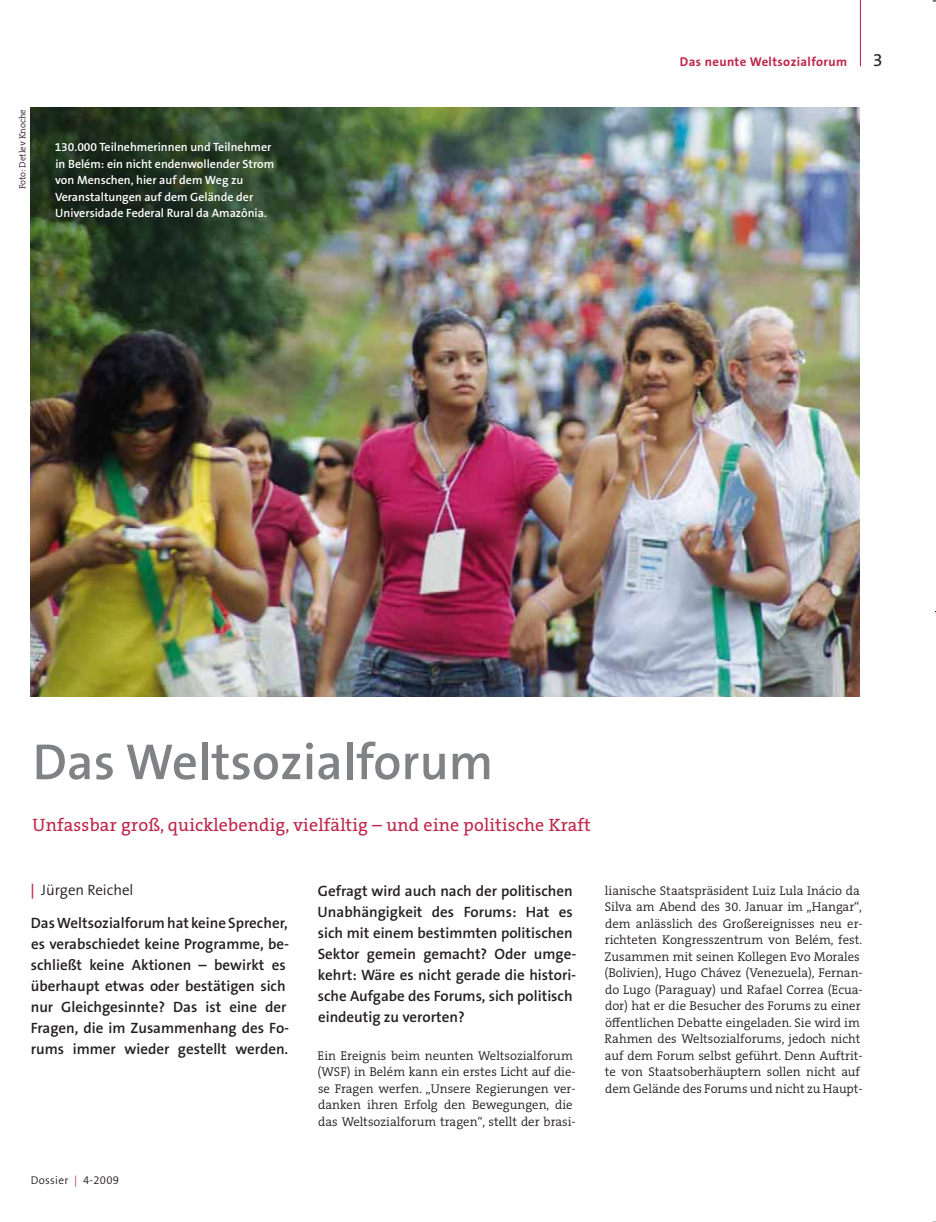
<style>
.page{position:relative;width:936px;height:1222px;background:#fff}
.page>*{position:absolute;margin:0;border:0;box-sizing:border-box;transform-origin:0 0}
.t1{font:600 51px "The Sans B W6";color:#808285}
.t2{font:18px "The Serif B W5 Plain";letter-spacing:.01em;color:#be2649}
.t3{font:18px "The Sans B W5 Plain";color:#231f20}
.t4{font:600 15px/21px "The Sans B W6";color:#231f20}
.t5{font:300 15px "The Sans B W4";color:#231f20}
.t6{font:300 12.75px/16.5px "The Serif B W4";color:#231f20}
.t7{font:700 12.75px "The Sans B W7";letter-spacing:.03em;color:#be2649}
.t8{font:600 12px/16.5px "The Sans B W6";color:#fff}
.t9{font:300 11.25px "The Sans B W4";letter-spacing:.025em;color:#231f20}
.t10{font:300 9px "The Serif B W4";color:#231f20}
.s1{font-family:"The Sans B W6";font-weight:600;color:#be2649}
.s2{color:#be2649}
</style>
<div class="page">
<hr style="left:860px;top:0;width:1px;height:66px;background:#be2649">
<img style="left:31px;top:108px;width:829px;height:588px">
<p class="t10" style="left:19px;top:189px;width:82px;rotate:-90deg">Foto: Detlev Knoche</p>
<p class="t8" style="left:55px;top:140px;width:221px">130.000 Teilnehmerinnen und Teilnehmer in Belém: ein nicht endenwollender Strom von Menschen, hier auf dem Weg zu Veranstaltungen auf dem Gelände der Universidade Federal Rural da Amazônia.</p>
<p class="t7" style="left:680px;top:56px;width:169px">Das neunte Weltsozialforum</p>
<h2 class="t3" style="left:873px;top:51px;width:11px">3</h2>
<h1 class="t1" style="left:33px;top:736px;width:462px">Das Weltsozialforum</h1>
<h2 class="t2" style="left:33px;top:817px;width:560px">Unfassbar groß, quicklebendig, vielfältig – und eine politische Kraft</h2>
<p class="t5" style="left:30px;top:881px;width:105px"><span class="s1">|</span> Jürgen Reichel</p>
<p class="t4" style="left:31px;top:913px;width:260px">Das Weltsozialforum hat keine Sprecher, es verabschiedet keine Programme, be&shy;schließt keine Aktionen – bewirkt es überhaupt etwas oder bestätigen sich nur Gleichgesinnte? Das ist eine der Fragen, die im Zusammenhang des Fo&shy;rums immer wieder gestellt werden.</p>
<p class="t9" style="left:31px;top:1173px;width:90px">Dossier <span class="s2">|</span> 4-2009</p>
<p class="t4" style="left:318px;top:880px;width:260px">Gefragt wird auch nach der politischen Unabhängigkeit des Forums: Hat es sich mit einem bestimmten politischen Sektor gemein gemacht? Oder umge&shy;kehrt: Wäre es nicht gerade die histori&shy;sche Aufgabe des Forums, sich politisch eindeutig zu verorten?</p>
<p class="t6" style="left:318px;top:1047px;width:260px">Ein Ereignis beim neunten Weltsozialforum (WSF) in Belém kann ein erstes Licht auf die&shy;se Fragen werfen. „Unsere Regierungen ver&shy;danken ihren Erfolg den Bewegungen, die das Weltsozialforum tragen“, stellt der brasi-</p>
<p class="t6" style="left:605px;top:882px;width:260px">lianische Staatspräsident Luiz Lula Inácio da Silva am Abend des 30. Januar im „Hangar“, dem anlässlich des Großereignisses neu er&shy;richteten Kongresszentrum von Belém, fest.<br>Zusammen mit seinen Kollegen Evo Morales (Bolivien), Hugo Chávez (Venezuela), Fernan&shy;do Lugo (Paraguay) und Rafael Correa (Ecua&shy;dor) hat er die Besucher des Forums zu einer öffentlichen Debatte eingeladen. Sie wird im Rahmen des Weltsozialforums, jedoch nicht auf dem Forum selbst geführt. Denn Auftrit&shy;te von Staatsoberhäuptern sollen nicht auf dem Gelände des Forums und nicht zu Haupt-</p>
</div>
